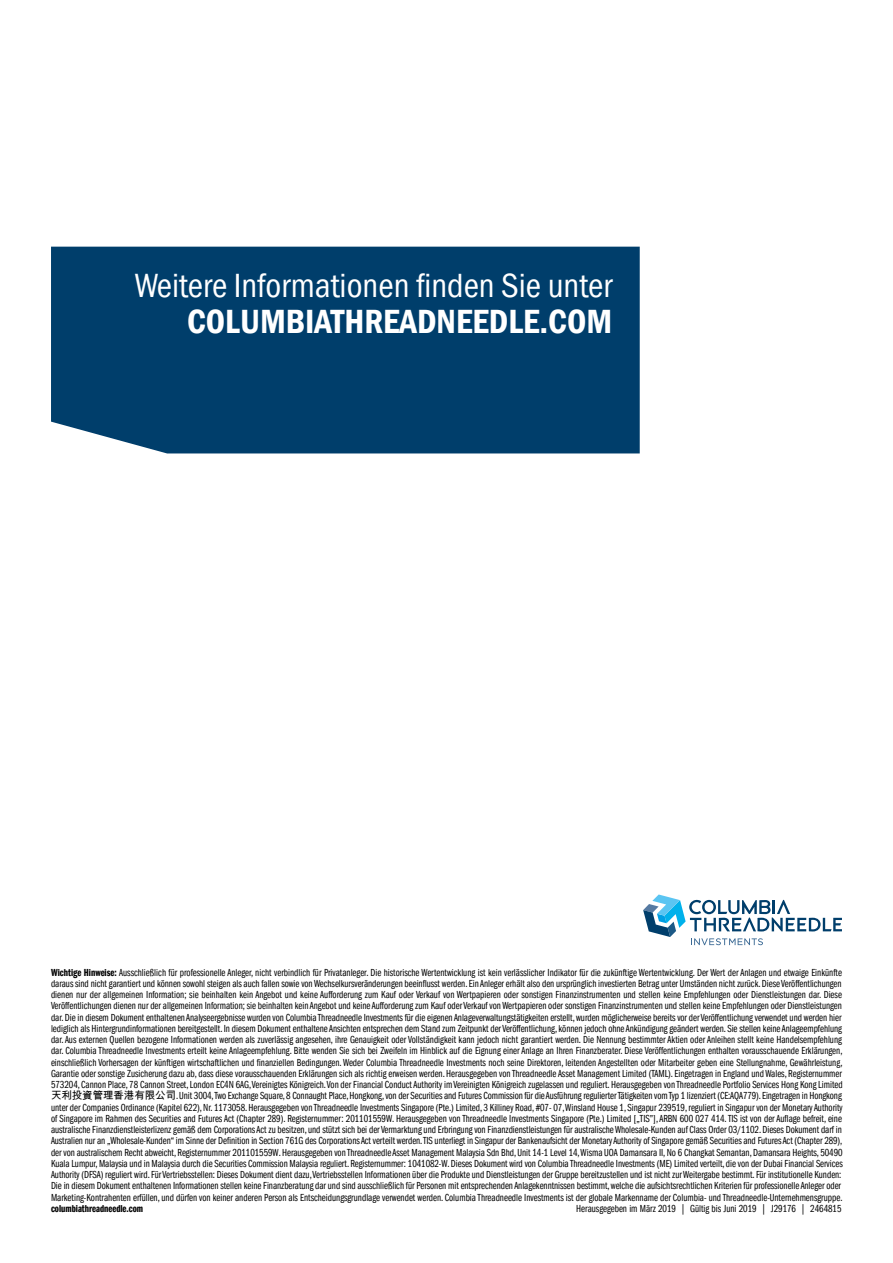
<style>
.page{position:relative;width:893px;height:1263px;background:#fff}
.page>*{position:absolute;margin:0;border:0;box-sizing:border-box;transform-origin:0 0}
.t1{font:condensed 34.5px "ITC Frank Gofor Ameriprise";color:#fff}
.t2{font:34.5px "ITC Frank Gofor Ameriprise Dm Cn";color:#fff}
.t3{font:10.5px/11.2px "ITC Frank Gofor Ameriprise Bk Cm";color:#000}
.t4{font:10.5px "ITC Frank Gofor Ameriprise Dm Cm";color:#000}
.s1{font-family:"ITC Frank Gofor Ameriprise Dm Cm"}
.s2{font-family:"Arial Unicode MS"}
</style>
<div class="page">
<div style="left:51px;top:247px;width:589px;height:206px;background:#003e6b"></div>
<svg style="left:643px;top:894px;width:199px;height:51px"></svg>
<h1 class="t1" style="left:134px;top:266px;width:479px">Weitere Informationen finden Sie unter</h1>
<h1 class="t2" style="left:187px;top:302px;width:427px">COLUMBIATHREADNEEDLE.COM</h1>
<p class="t3" style="left:51px;top:967px;width:793px"><span class="s1">Wichtige Hinweise:</span> Ausschließlich für professionelle Anleger, nicht verbindlich für Privatanleger. Die historische Wertentwicklung ist kein verlässlicher Indikator für die zukünftige Wertentwicklung. Der Wert der Anlagen und etwaige Einkünfte daraus sind nicht garantiert und können sowohl steigen als auch fallen sowie von Wechselkursveränderungen beeinflusst werden. Ein Anleger erhält also den ursprünglich investierten Betrag unter Umständen nicht zurück. Diese Veröffentlichungen dienen nur der allgemeinen Information; sie beinhalten kein Angebot und keine Aufforderung zum Kauf oder Verkauf von Wertpapieren oder sonstigen Finanzinstrumenten und stellen keine Empfehlungen oder Dienstleistungen dar. Diese Veröffentlichungen dienen nur der allgemeinen Information; sie beinhalten kein Angebot und keine Aufforderung zum Kauf oder Verkauf von Wertpapieren oder sonstigen Finanzinstrumenten und stellen keine Empfehlungen oder Dienstleistungen dar. Die in diesem Dokument enthaltenen Analyseergebnisse wurden von Columbia Threadneedle Investments für die eigenen Anlageverwaltungstätigkeiten erstellt, wurden möglicherweise bereits vor der Veröffentlichung verwendet und werden hier lediglich als Hintergrundinformationen bereitgestellt. In diesem Dokument enthaltene Ansichten entsprechen dem Stand zum Zeitpunkt der Veröffentlichung, können jedoch ohne Ankündigung geändert werden. Sie stellen keine Anlageempfehlung dar. Aus externen Quellen bezogene Informationen werden als zuverlässig angesehen, ihre Genauigkeit oder Vollständigkeit kann jedoch nicht garantiert werden. Die Nennung bestimmter Aktien oder Anleihen stellt keine Handelsempfehlung dar. Columbia Threadneedle Investments erteilt keine Anlageempfehlung. Bitte wenden Sie sich bei Zweifeln im Hinblick auf die Eignung einer Anlage an Ihren Finanzberater. Diese Veröffentlichungen enthalten vorausschauende Erklärungen, einschließlich Vorhersagen der künftigen wirtschaftlichen und finanziellen Bedingungen. Weder Columbia Threadneedle Investments noch seine Direktoren, leitenden Angestellten oder Mitarbeiter geben eine Stellungnahme, Gewährleistung, Garantie oder sonstige Zusicherung dazu ab, dass diese vorausschauenden Erklärungen sich als richtig erweisen werden. Herausgegeben von Threadneedle Asset Management Limited (TAML). Eingetragen in England und Wales, Registernummer 573204, Cannon Place, 78 Cannon Street, London EC4N 6AG, Vereinigtes Königreich. Von der Financial Conduct Authority im Vereinigten Königreich zugelassen und reguliert. Herausgegeben von Threadneedle Portfolio Services Hong Kong Limited<span class="s2">天利投資管理香港有限公司</span>. Unit 3004, Two Exchange Square, 8 Connaught Place, Hongkong, von der Securities and Futures Commission für die Ausführung regulierter Tätigkeiten vom Typ 1 lizenziert (CE:AQA779). Eingetragen in Hongkong unter der Companies Ordinance (Kapitel 622), Nr. 1173058. Herausgegeben von Threadneedle Investments Singapore (Pte.) Limited, 3 Killiney Road, #07- 07, Winsland House 1, Singapur 239519, reguliert in Singapur von der Monetary Authority of Singapore im Rahmen des Securities and Futures Act (Chapter 289). Registernummer: 201101559W. Herausgegeben von Threadneedle Investments Singapore (Pte.) Limited [„TIS”], ARBN 600 027 414. TIS ist von der Auflage befreit, eine australische Finanzdienstleisterlizenz gemäß dem Corporations Act zu besitzen, und stützt sich bei der Vermarktung und Erbringung von Finanzdienstleistungen für australische Wholesale-Kunden auf Class Order 03/1102. Dieses Dokument darf in Australien nur an „Wholesale-Kunden“ im Sinne der Definition in Section 761G des Corporations Act verteilt werden. TIS unterliegt in Singapur der Bankenaufsicht der Monetary Authority of Singapore gemäß Securities and Futures Act (Chapter 289), der von australischem Recht abweicht, Registernummer 201101559W. Herausgegeben von Threadneedle Asset Management Malaysia Sdn Bhd, Unit 14-1 Level 14, Wisma UOA Damansara II, No 6 Changkat Semantan, Damansara Heights, 50490<br>Kuala Lumpur, Malaysia und in Malaysia durch die Securities Commission Malaysia reguliert. Registernummer: 1041082-W. Dieses Dokument wird von Columbia Threadneedle Investments (ME) Limited verteilt, die von der Dubai Financial Services Authority (DFSA) reguliert wird. Für Vertriebsstellen: Dieses Dokument dient dazu, Vertriebsstellen Informationen über die Produkte und Dienstleistungen der Gruppe bereitzustellen und ist nicht zur Weitergabe bestimmt. Für institutionelle Kunden:<br>Die in diesem Dokument enthaltenen Informationen stellen keine Finanzberatung dar und sind ausschließlich für Personen mit entsprechenden Anlagekenntnissen bestimmt, welche die aufsichtsrechtlichen Kriterien für professionelle Anleger oder Marketing-Kontrahenten erfüllen, und dürfen von keiner anderen Person als Entscheidungsgrundlage verwendet werden. Columbia Threadneedle Investments ist der globale Markenname der Columbia- und Threadneedle-Unternehmensgruppe.</p>
<p class="t4" style="left:51px;top:1202px;width:94px">columbiathreadneedle.com</p>
<p class="t3" style="left:576px;top:1203px;width:267px">Herausgegeben im März 2019 | Gültig bis Juni 2019 | J29176 | 2464815</p>
</div>
